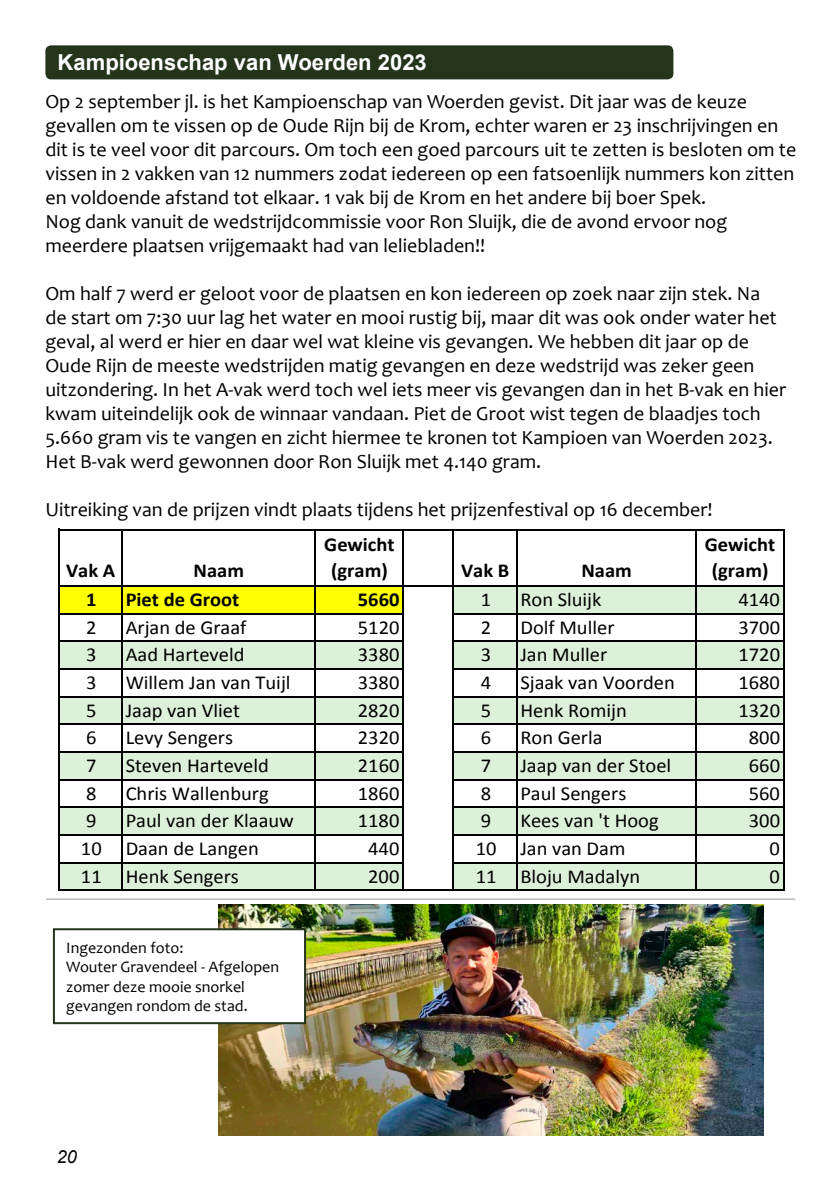
<style>
.page{position:relative;width:840px;height:1191px;background:#fff}
.page>*{position:absolute;margin:0;border:0;box-sizing:border-box;transform-origin:0 0}
.t1{font:700 22px "Arial";color:#fff}
.t2{font:20px/24px "Candara";color:#000}
.t3{font:19.8px "Calibri";color:#000;scale:1.04 1}
.t4{font:700 19.8px/26px "Calibri";color:#000;text-align:center;scale:1.04 1}
.t5{font:italic 18px "Arial";color:#000}
.t6{font:16px/19.2px "Candara";color:#000}
</style>
<div class="page">
<div style="left:45px;top:45px;width:628px;height:34px;background:#25351c;border-radius:6px"></div>
<div style="left:60px;top:586px;width:343px;height:28px;background:#feff00"></div>
<div style="left:453px;top:586px;width:330px;height:28px;background:#ddf0d9"></div>
<div style="left:60px;top:641px;width:343px;height:28px;background:#ddf0d9"></div>
<div style="left:453px;top:641px;width:330px;height:28px;background:#ddf0d9"></div>
<div style="left:60px;top:696px;width:343px;height:28px;background:#ddf0d9"></div>
<div style="left:453px;top:696px;width:330px;height:28px;background:#ddf0d9"></div>
<div style="left:60px;top:752px;width:343px;height:28px;background:#ddf0d9"></div>
<div style="left:453px;top:752px;width:330px;height:28px;background:#ddf0d9"></div>
<div style="left:60px;top:807px;width:343px;height:28px;background:#ddf0d9"></div>
<div style="left:453px;top:807px;width:330px;height:28px;background:#ddf0d9"></div>
<div style="left:60px;top:862px;width:343px;height:28px;background:#ddf0d9"></div>
<div style="left:453px;top:862px;width:330px;height:28px;background:#ddf0d9"></div>
<hr style="left:60px;top:613px;width:344px;height:2px;background:#000">
<hr style="left:60px;top:640px;width:344px;height:2px;background:#000">
<hr style="left:60px;top:668px;width:344px;height:2px;background:#000">
<hr style="left:60px;top:696px;width:344px;height:1px;background:#000">
<hr style="left:60px;top:723px;width:344px;height:2px;background:#000">
<hr style="left:60px;top:751px;width:344px;height:2px;background:#000">
<hr style="left:60px;top:778px;width:344px;height:2px;background:#000">
<hr style="left:60px;top:806px;width:344px;height:2px;background:#000">
<hr style="left:60px;top:834px;width:344px;height:2px;background:#000">
<hr style="left:60px;top:861px;width:344px;height:2px;background:#000">
<hr style="left:58px;top:529px;width:2px;height:362px;background:#000">
<hr style="left:121px;top:531px;width:2px;height:360px;background:#000">
<hr style="left:314px;top:531px;width:2px;height:360px;background:#000">
<hr style="left:402px;top:531px;width:2px;height:360px;background:#000">
<hr style="left:452px;top:531px;width:2px;height:360px;background:#000">
<hr style="left:515px;top:531px;width:2px;height:360px;background:#000">
<hr style="left:694px;top:531px;width:2px;height:360px;background:#000">
<hr style="left:782px;top:531px;width:2px;height:360px;background:#000">
<hr style="left:60px;top:529px;width:724px;height:2px;background:#000">
<hr style="left:60px;top:585px;width:724px;height:2px;background:#000">
<hr style="left:454px;top:613px;width:330px;height:2px;background:#000">
<hr style="left:454px;top:640px;width:330px;height:2px;background:#000">
<hr style="left:454px;top:668px;width:330px;height:2px;background:#000">
<hr style="left:454px;top:696px;width:330px;height:1px;background:#000">
<hr style="left:454px;top:723px;width:330px;height:2px;background:#000">
<hr style="left:454px;top:751px;width:330px;height:2px;background:#000">
<hr style="left:454px;top:778px;width:330px;height:2px;background:#000">
<hr style="left:454px;top:806px;width:330px;height:2px;background:#000">
<hr style="left:454px;top:834px;width:330px;height:2px;background:#000">
<hr style="left:454px;top:861px;width:330px;height:2px;background:#000">
<hr style="left:60px;top:889px;width:724px;height:2px;background:#000">
<img style="left:218px;top:904px;width:545px;height:231px">
<hr style="left:46px;top:898px;width:748px;height:1px;background:#97989c">
<div style="left:54px;top:929px;width:251px;height:94px;background:#fff"></div>
<div style="left:53px;top:928px;width:253px;height:96px;border:2px solid #25351c"></div>
<p class="t1" style="left:58px;top:48px;width:370px">Kampioenschap van Woerden 2023</p>
<p class="t2" style="left:45px;top:90px;width:752px">Op 2 september jl. is het Kampioenschap van Woerden gevist. Dit jaar was de keuze gevallen om te vissen op de Oude Rijn bij de Krom, echter waren er 23 inschrijvingen en dit is te veel voor dit parcours. Om toch een goed parcours uit te zetten is besloten om te vissen in 2 vakken van 12 nummers zodat iedereen op een fatsoenlijk nummers kon zitten en voldoende afstand tot elkaar. 1 vak bij de Krom en het andere bij boer Spek.<br>Nog dank vanuit de wedstrijdcommissie voor Ron Sluijk, die de avond ervoor nog meerdere plaatsen vrijgemaakt had van leliebladen!!</p>
<p class="t2" style="left:45px;top:282px;width:741px">Om half 7 werd er geloot voor de plaatsen en kon iedereen op zoek naar zijn stek. Na de start om 7:30 uur lag het water en mooi rustig bij, maar dit was ook onder water het geval, al werd er hier en daar wel wat kleine vis gevangen. We hebben dit jaar op de Oude Rijn de meeste wedstrijden matig gevangen en deze wedstrijd was zeker geen uitzondering. In het A-vak werd toch wel iets meer vis gevangen dan in het B-vak en hier kwam uiteindelijk ook de winnaar vandaan. Piet de Groot wist tegen de blaadjes toch 5.660 gram vis te vangen en zicht hiermee te kronen tot Kampioen van Woerden 2023.<br>Het B-vak werd gewonnen door Ron Sluijk met 4.140 gram.</p>
<p class="t2" style="left:45px;top:498px;width:668px">Uitreiking van de prijzen vindt plaats tijdens het prijzenfestival op 16 december!</p>
<p class="t4" style="left:66px;top:557px;width:49px">Vak A</p>
<p class="t4" style="left:193px;top:557px;width:50px">Naam</p>
<p class="t4" style="left:324px;top:531px;width:69px">Gewicht (gram)</p>
<p class="t4" style="left:461px;top:557px;width:48px">Vak B</p>
<p class="t4" style="left:581px;top:557px;width:50px">Naam</p>
<p class="t4" style="left:704px;top:531px;width:69px">Gewicht (gram)</p>
<p class="t4" style="left:86px;top:586px;width:11px">1</p>
<p class="t4" style="left:126px;top:586px;width:111px">Piet de Groot</p>
<p class="t4" style="left:357px;top:586px;width:41px">5660</p>
<p class="t3" style="left:480px;top:587px;width:11px">1</p>
<p class="t3" style="left:520px;top:587px;width:79px">Ron Sluijk</p>
<p class="t3" style="left:738px;top:587px;width:41px">4140</p>
<p class="t3" style="left:86px;top:615px;width:11px">2</p>
<p class="t3" style="left:126px;top:615px;width:118px">Arjan de Graaf</p>
<p class="t3" style="left:357px;top:615px;width:41px">5120</p>
<p class="t3" style="left:480px;top:615px;width:11px">2</p>
<p class="t3" style="left:520px;top:615px;width:92px">Dolf Muller</p>
<p class="t3" style="left:738px;top:615px;width:41px">3700</p>
<p class="t3" style="left:86px;top:642px;width:11px">3</p>
<p class="t3" style="left:126px;top:642px;width:116px">Aad Harteveld</p>
<p class="t3" style="left:357px;top:642px;width:41px">3380</p>
<p class="t3" style="left:480px;top:642px;width:11px">3</p>
<p class="t3" style="left:520px;top:642px;width:85px">Jan Muller</p>
<p class="t3" style="left:738px;top:642px;width:41px">1720</p>
<p class="t3" style="left:86px;top:670px;width:11px">3</p>
<p class="t3" style="left:126px;top:670px;width:160px">Willem Jan van Tuijl</p>
<p class="t3" style="left:357px;top:670px;width:41px">3380</p>
<p class="t3" style="left:480px;top:670px;width:11px">4</p>
<p class="t3" style="left:520px;top:670px;width:150px">Sjaak van Voorden</p>
<p class="t3" style="left:738px;top:670px;width:41px">1680</p>
<p class="t3" style="left:86px;top:697px;width:11px">5</p>
<p class="t3" style="left:126px;top:697px;width:111px">Jaap van Vliet</p>
<p class="t3" style="left:357px;top:697px;width:41px">2820</p>
<p class="t3" style="left:480px;top:697px;width:11px">5</p>
<p class="t3" style="left:520px;top:697px;width:104px">Henk Romijn</p>
<p class="t3" style="left:738px;top:697px;width:41px">1320</p>
<p class="t3" style="left:86px;top:725px;width:11px">6</p>
<p class="t3" style="left:126px;top:725px;width:105px">Levy Sengers</p>
<p class="t3" style="left:357px;top:725px;width:41px">2320</p>
<p class="t3" style="left:480px;top:725px;width:11px">6</p>
<p class="t3" style="left:520px;top:725px;width:80px">Ron Gerla</p>
<p class="t3" style="left:748px;top:725px;width:31px">800</p>
<p class="t3" style="left:86px;top:753px;width:11px">7</p>
<p class="t3" style="left:126px;top:753px;width:139px">Steven Harteveld</p>
<p class="t3" style="left:357px;top:753px;width:41px">2160</p>
<p class="t3" style="left:480px;top:753px;width:11px">7</p>
<p class="t3" style="left:520px;top:753px;width:146px">Jaap van der Stoel</p>
<p class="t3" style="left:748px;top:753px;width:31px">660</p>
<p class="t3" style="left:86px;top:780px;width:11px">8</p>
<p class="t3" style="left:126px;top:780px;width:139px">Chris Wallenburg</p>
<p class="t3" style="left:357px;top:780px;width:41px">1860</p>
<p class="t3" style="left:480px;top:780px;width:11px">8</p>
<p class="t3" style="left:520px;top:780px;width:103px">Paul Sengers</p>
<p class="t3" style="left:748px;top:780px;width:31px">560</p>
<p class="t3" style="left:86px;top:808px;width:11px">9</p>
<p class="t3" style="left:126px;top:808px;width:163px">Paul van der Klaauw</p>
<p class="t3" style="left:357px;top:808px;width:41px">1180</p>
<p class="t3" style="left:480px;top:808px;width:11px">9</p>
<p class="t3" style="left:520px;top:808px;width:134px">Kees van 't Hoog</p>
<p class="t3" style="left:748px;top:808px;width:31px">300</p>
<p class="t3" style="left:81px;top:836px;width:172px">10 Daan de Langen</p>
<p class="t3" style="left:368px;top:836px;width:31px">440</p>
<p class="t3" style="left:475px;top:836px;width:145px">10 Jan van Dam</p>
<p class="t3" style="left:769px;top:836px;width:11px">0</p>
<p class="t3" style="left:81px;top:863px;width:153px">11 Henk Sengers</p>
<p class="t3" style="left:368px;top:863px;width:31px">200</p>
<p class="t3" style="left:475px;top:863px;width:159px">11 Bloju Madalyn</p>
<p class="t3" style="left:769px;top:863px;width:11px">0</p>
<p class="t6" style="left:66px;top:938px;width:214px">Ingezonden foto:<br>Wouter Gravendeel - Afgelopen zomer deze mooie snorkel gevangen rondom de stad.</p>
<p class="t5" style="left:57px;top:1145px;width:22px">20</p>
</div>
